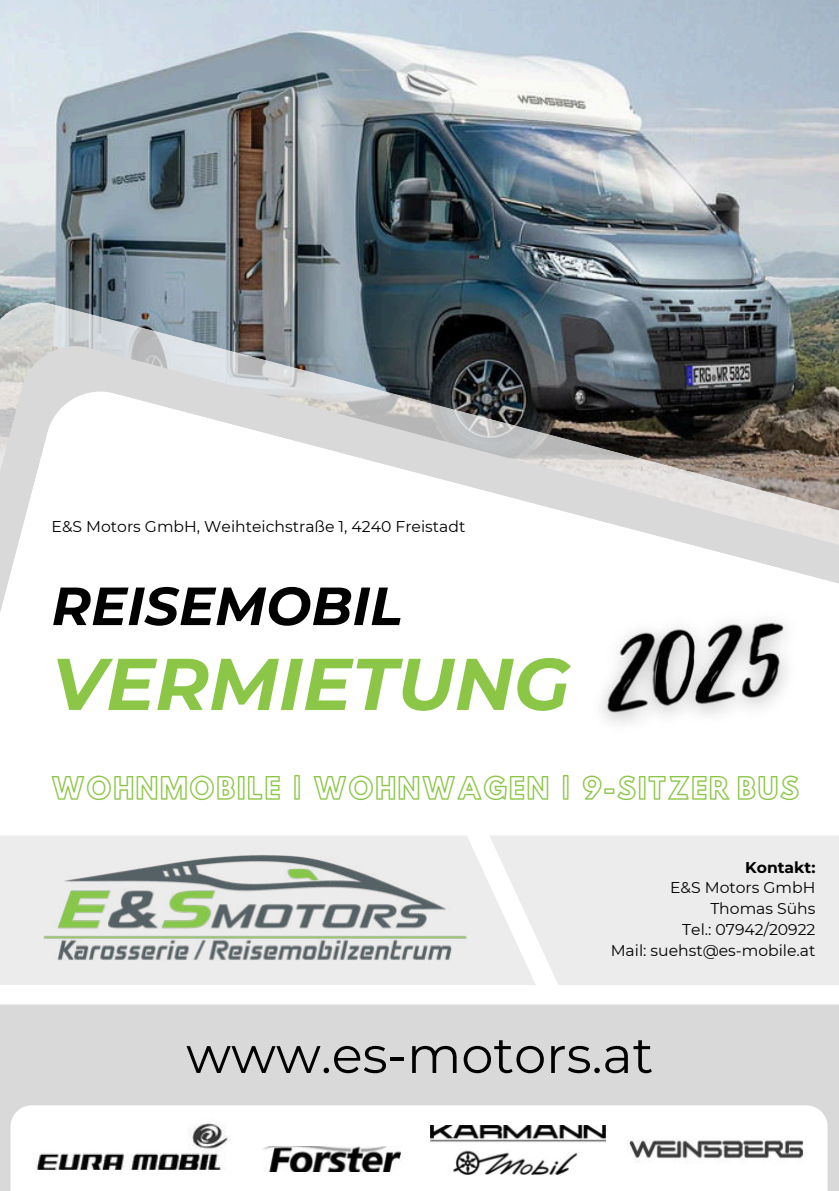
<style>
.page{position:relative;width:839px;height:1191px;background:#fff}
.page>*{position:absolute;margin:0;border:0;box-sizing:border-box;transform-origin:0 0}
.t1{font:italic 700 73px "Montserrat";color:#8bc647}
.t2{font:italic 700 53.6px "Montserrat";color:#000}
.t3{font:51px "Montserrat";color:#000}
.t4{font:27px "Hussar Ekologiczne 1";letter-spacing:.06em;color:#8bc647}
.t5{font:15.6px/20.8px "Montserrat";color:#000;text-align:right}
.t6{font:700 15.6px "Montserrat";color:#000}
</style>
<div class="page">
<img style="left:0;top:0;width:838px;height:300px">
<svg style="left:0;top:300px;width:838px;height:44px;background:#6b777d"></svg>
<svg style="left:0;top:344px;width:838px;height:46px;background:#7d8285"></svg>
<svg style="left:0;top:390px;width:838px;height:222px"></svg>
<div style="left:0;top:1004px;width:838px;height:187px;background:#d9d9d9"></div>
<div style="left:11px;top:1105px;width:816px;height:86px;background:#fff"></div>
<img style="left:626px;top:1129px;width:180px;height:41px">
<img style="left:430px;top:1125px;width:175px;height:50px">
<img style="left:262px;top:1146px;width:138px;height:26px">
<img style="left:33px;top:1117px;width:199px;height:53px">
<img style="left:566px;top:563px;width:258px;height:161px">
<div style="left:489px;top:835px;width:349px;height:150px;background:#edecec"></div>
<div style="left:0;top:836px;width:535px;height:149px;background:#edecec"></div>
<img style="left:43px;top:848px;width:445px;height:113px">
<p class="t5" style="left:52px;top:515px;width:415px">E&amp;S Motors GmbH, Weihteichstraße 1, 4240 Freistadt</p>
<h2 class="t2" style="left:52px;top:567px;width:352px">REISEMOBIL</h2>
<h1 class="t1" style="left:52px;top:631px;width:520px">VERMIETUNG</h1>
<h3 class="t4" style="left:52px;top:766px;width:749px">WOHNMOBILE | WOHNWAGEN | 9-SITZER BUS</h3>
<p class="t6" style="left:745px;top:856px;width:72px">Kontakt:</p>
<p class="t5" style="left:610px;top:877px;width:206px">E&amp;S Motors GmbH<br>Thomas Sühs<br>Tel.: 07942/20922<br>Mail: suehst@es-mobile.at</p>
<h3 class="t3" style="left:186px;top:1020px;width:468px">www.es-motors.at</h3>
</div>
